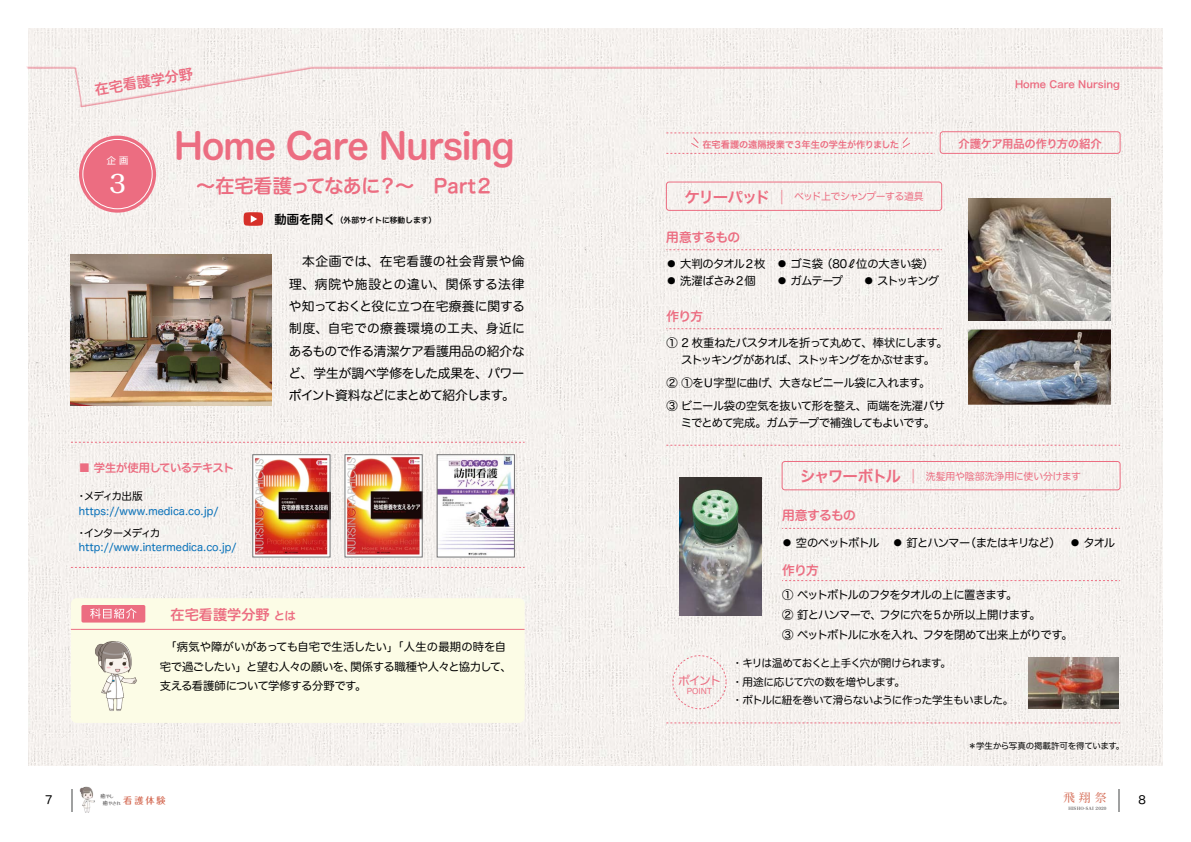
<style>
.page{position:relative;width:1191px;height:842px;background:#fff}
.page>*{position:absolute;margin:0;border:0;box-sizing:border-box;transform-origin:0 0}
.t1{font:35.4px "Hira Maru Std N W6";letter-spacing:-.025em;color:#ec6d81}
.t2{font:500 24.1px "Maru Fo Pro";color:#fff}
.t3{font:19.1px "Hira Maru Std N W6";letter-spacing:-.02em;color:#ec6d81}
.t4{font:14.2px "Hira Maru Std N W6";color:#ec6d81}
.t5{font:12.8px/22.3px "Hira Maru Std W4";letter-spacing:-.035em;color:#000;text-align:justify}
.t6{font:12.8px "Hira Maru Std N W6";letter-spacing:-.055em;color:#ec6d81}
.t7{font:11.9px "Hira Min Pro W3";color:#d3664f}
.t8{font:11.8px "Hira Maru Std W4";color:#ec6d81}
.t9{font:11.3px/19.8px "Hira Maru Std W4";letter-spacing:-.045em;color:#000}
.t10{font:11.3px/19.8px "Hira Maru Std W4";letter-spacing:-.065em;color:#000}
.t11{font:11.3px "Hira Maru Pro N W4";letter-spacing:-.08em;color:#000}
.t12{font:11.3px "Hira Maru Pro N W4";letter-spacing:-.06em;color:#000}
.t13{font:11.3px "Hira Maru Std W4";letter-spacing:-.07em;color:#000}
.t14{font:11.3px "Hira Maru Std N W6";letter-spacing:-.05em;color:#ec6d81}
.t15{font:11.3px "Hira Kaku Pro W6";letter-spacing:-.02em;color:#ec6d81}
.t16{font:10.6px/18.4px "Hira Maru Std W4";letter-spacing:-.06em;color:#000}
.t17{font:10.6px "Hira Maru Pro N W4";color:#036eb8}
.t18{font:10.6px "Hira Maru Pro N W4";letter-spacing:-.125em;color:#000}
.t19{font:10.6px "Hira Maru Pro N W4";letter-spacing:-.105em;color:#000}
.t20{font:9.9px "Hira Maru Std W4";letter-spacing:-.035em;color:#ec6d81}
.t21{font:9.9px "Hira Maru Std W4";letter-spacing:-.06em;color:#ec6d81}
.t22{font:9.9px "Hira Kaku Pro W6";color:#ec6d81}
.t23{font:9.2px "Hira Kaku Pro W6";letter-spacing:-.02em;color:#ec6d81}
.t24{font:500 9.2px "Maru Fo Pro";color:#d3664f}
.t25{font:9.2px "Shin Go Pr 6 N";color:#fff}
.t26{font:8.5px "Hira Maru Pro N W4";letter-spacing:-.02em;color:#000}
.t27{font:7.9px "Hira Maru Std W4";color:#ec6d81}
.t28{font:7.7px "Hira Maru Std N W6";color:#000}
.t29{font:500 4.5px "Maru Fo Pro";color:#5a5858}
.t30{font:4.2px "Hira Min Pro W6";letter-spacing:.05em;color:#5a5858}
.s1{font-size:12.3px}
.s2{font-size:11.3px}
.s3{font-family:"Hira Kaku Pro N W6";font-size:15.6px}
.s4{font-size:5.3px}
</style>
<div class="page">
<img style="left:28px;top:28px;width:1134px;height:737px">
<hr style="left:1118px;top:789px;width:2px;height:22px;background:#9fa0a0">
<svg style="left:71px;top:789px;width:1px;height:22px"></svg>
<img style="left:79px;top:786px;width:16px;height:27px">
<img style="left:968px;top:329px;width:142px;height:75px">
<img style="left:968px;top:199px;width:142px;height:122px">
<img style="left:680px;top:477px;width:82px;height:138px">
<img style="left:70px;top:254px;width:201px;height:151px">
<svg style="left:26px;top:66px;width:1136px;height:1px"></svg>
<svg style="left:27px;top:67px;width:1135px;height:40px;fill:#f5f1ee"></svg>
<div style="left:79px;top:136px;width:77px;height:77px;background:#ec6d81;border-radius:50%"></div>
<div style="left:82px;top:139px;width:71px;height:70px;border:1px solid #fff;border-radius:50%"></div>
<div style="left:71px;top:598px;width:453px;height:125px;background:#fcfce6;border-radius:6px"></div>
<img style="left:95px;top:641px;width:42px;height:70px">
<div style="left:81px;top:605px;width:64px;height:17px;background:#ec6d81;border-radius:2px"></div>
<svg style="left:90px;top:608px;width:47px;height:11px"></svg>
<hr style="left:71px;top:629px;width:453px;height:1px;background:#ec6d81">
<img style="left:254px;top:456px;width:74px;height:99px">
<div style="left:252px;top:454px;width:78px;height:103px;border:1px solid #727171"></div>
<img style="left:347px;top:456px;width:73px;height:99px">
<img style="left:439px;top:456px;width:73px;height:99px">
<div style="left:437px;top:454px;width:77px;height:103px;border:1px solid #727171"></div>
<svg style="left:666px;top:249px;width:275px;height:1px"></svg>
<svg style="left:666px;top:328px;width:275px;height:1px"></svg>
<svg style="left:782px;top:528px;width:338px;height:1px"></svg>
<svg style="left:666px;top:445px;width:454px;height:1px"></svg>
<svg style="left:71px;top:442px;width:453px;height:1px"></svg>
<svg style="left:71px;top:567px;width:453px;height:1px"></svg>
<svg style="left:666px;top:722px;width:454px;height:1px"></svg>
<svg style="left:782px;top:580px;width:338px;height:1px"></svg>
<div style="left:666px;top:182px;width:276px;height:29px;border:1px solid #ec6d81;border-radius:3px"></div>
<div style="left:781px;top:461px;width:339px;height:29px;border:1px solid #ec6d81;border-radius:3px"></div>
<div style="left:672px;top:655px;width:54px;height:54px;border:1px dashed #ec6d81;border-radius:50%"></div>
<img style="left:1028px;top:658px;width:90px;height:51px">
<div style="left:939px;top:131px;width:181px;height:23px;border:1px solid #ec6d81;border-radius:3px"></div>
<svg style="left:666px;top:132px;width:269px;height:22px"></svg>
<svg style="left:244px;top:212px;width:19px;height:14px"></svg>
<p class="t4" style="left:93px;top:79px;width:101px;rotate:-9deg">在宅看護学分野</p>
<p class="t25" style="left:107px;top:153px;width:23px">企 画</p>
<h2 class="t2" style="left:105px;top:165px;width:26px">３</h2>
<h1 class="t1" style="left:174px;top:119px;width:342px">Home Care Nursing</h1>
<h3 class="t3" style="left:196px;top:171px;width:299px">～在宅看護ってなあに？～　Part２</h3>
<p class="t28" style="left:274px;top:214px;width:163px"><span class="s1">動画を開く</span>（外部サイトに移動します）</p>
<p class="t5" style="left:288px;top:250px;width:238px">　本企画では、在宅看護の社会背景や倫理、病院や施設との違い、関係する法律や知っておくと役に立つ在宅療養に関する制度、自宅での療養環境の工夫、身近にあるもので作る清潔ケア看護用品の紹介など、学生が調べ学修をした成果を、パワーポイント資料などにまとめて紹介します。</p>
<p class="t14" style="left:79px;top:459px;width:157px">■ 学生が使用しているテキスト</p>
<p class="t19" style="left:76px;top:487px;width:68px">・メディカ出版</p>
<p class="t17" style="left:79px;top:501px;width:141px">https://www.medica.co.jp/</p>
<p class="t18" style="left:76px;top:524px;width:86px">・インターメディカ</p>
<p class="t17" style="left:79px;top:538px;width:159px">http://www.intermedica.co.jp/</p>
<p class="t4" style="left:170px;top:604px;width:127px">在宅看護学分野<span class="s2">とは</span></p>
<p class="t9" style="left:160px;top:636px;width:353px">　「病気や障がいがあっても自宅で生活したい」「人生の最期の時を自宅で過ごしたい」と望む人々の願いを、関係する職種や人々と協力して、支える看護師について学修する分野です。</p>
<p class="t22" style="left:1015px;top:75px;width:106px">Home Care Nursing</p>
<p class="t23" style="left:702px;top:136px;width:198px">在宅看護の遠隔授業で３年生の学生が作りました</p>
<p class="t15" style="left:958px;top:133px;width:145px">介護ケア用品の作り方の紹介</p>
<p class="t21" style="left:684px;top:189px;width:241px"><span class="s3">ケリーパッド｜</span>ベッド上でシャンプーする道具</p>
<p class="t6" style="left:666px;top:227px;width:76px">用意するもの</p>
<p class="t12" style="left:665px;top:254px;width:270px">● 大判のタオル２枚 ● ゴミ袋 （80ℓ位の大きい袋）</p>
<p class="t12" style="left:665px;top:271px;width:92px">● 洗濯ばさみ２個</p>
<p class="t11" style="left:776px;top:271px;width:68px">● ガムテープ</p>
<p class="t11" style="left:863px;top:271px;width:78px">● ストッキング</p>
<p class="t6" style="left:666px;top:306px;width:38px">作り方</p>
<p class="t9" style="left:666px;top:334px;width:283px;line-height:17px">① 2 枚重ねたバスタオルを折って丸めて、棒状にします。　 ストッキングがあれば、ストッキングをかぶせます。</p>
<p class="t9" style="left:666px;top:371px;width:280px;line-height:22.7px">② ①をＵ字型に曲げ、大きなビニール袋に入れます。<br>③ ビニール袋の空気を抜いて形を整え、両端を洗濯バサ</p>
<p class="t13" style="left:666px;top:414px;width:270px">　 ミでとめて完成。ガムテープで補強してもよいです。</p>
<p class="t20" style="left:800px;top:469px;width:283px"><span class="s3">シャワーボトル｜</span>洗髪用や陰部洗浄用に使い分けます</p>
<p class="t6" style="left:782px;top:506px;width:76px">用意するもの</p>
<p class="t11" style="left:781px;top:533px;width:335px">● 空のペットボトル ● 釘とハンマー（またはキリなど） ● タオル</p>
<p class="t6" style="left:782px;top:561px;width:38px">作り方</p>
<p class="t8" style="left:678px;top:671px;width:45px">ポイント</p>
<p class="t27" style="left:687px;top:685px;width:27px">POINT</p>
<p class="t10" style="left:782px;top:585px;width:292px">① ペットボトルのフタをタオルの上に置きます。<br>② 釘とハンマーで、フタに穴を５か所以上開けます。<br>③ ペットボトルに水を入れ、フタを閉めて出来上がりです。</p>
<p class="t16" style="left:732px;top:654px;width:283px">・キリは温めておくと上手く穴が開けられます。<br>・用途に応じて穴の数を増やします。<br>・ボトルに紐を巻いて滑らないように作った学生もいました。</p>
<p class="t26" style="left:968px;top:738px;width:158px">＊学生から写真の掲載許可を得ています。</p>
<p class="t11" style="left:45px;top:790px;width:9px">7</p>
<p class="t24" style="left:123px;top:793px;width:44px">看護体験</p>
<p class="t7" style="left:1063px;top:787px;width:45px">飛 翔 祭</p>
<p class="t11" style="left:1138px;top:790px;width:9px">8</p>
<p class="t30" style="left:1068px;top:804px;width:40px">HISHO-SAI 2020</p>
<p class="t29" style="left:101px;top:793px;width:15px"><span class="s4">癒</span>やし</p>
<p class="t29" style="left:103px;top:799px;width:19px"><span class="s4">癒</span>やされ</p>
</div>
